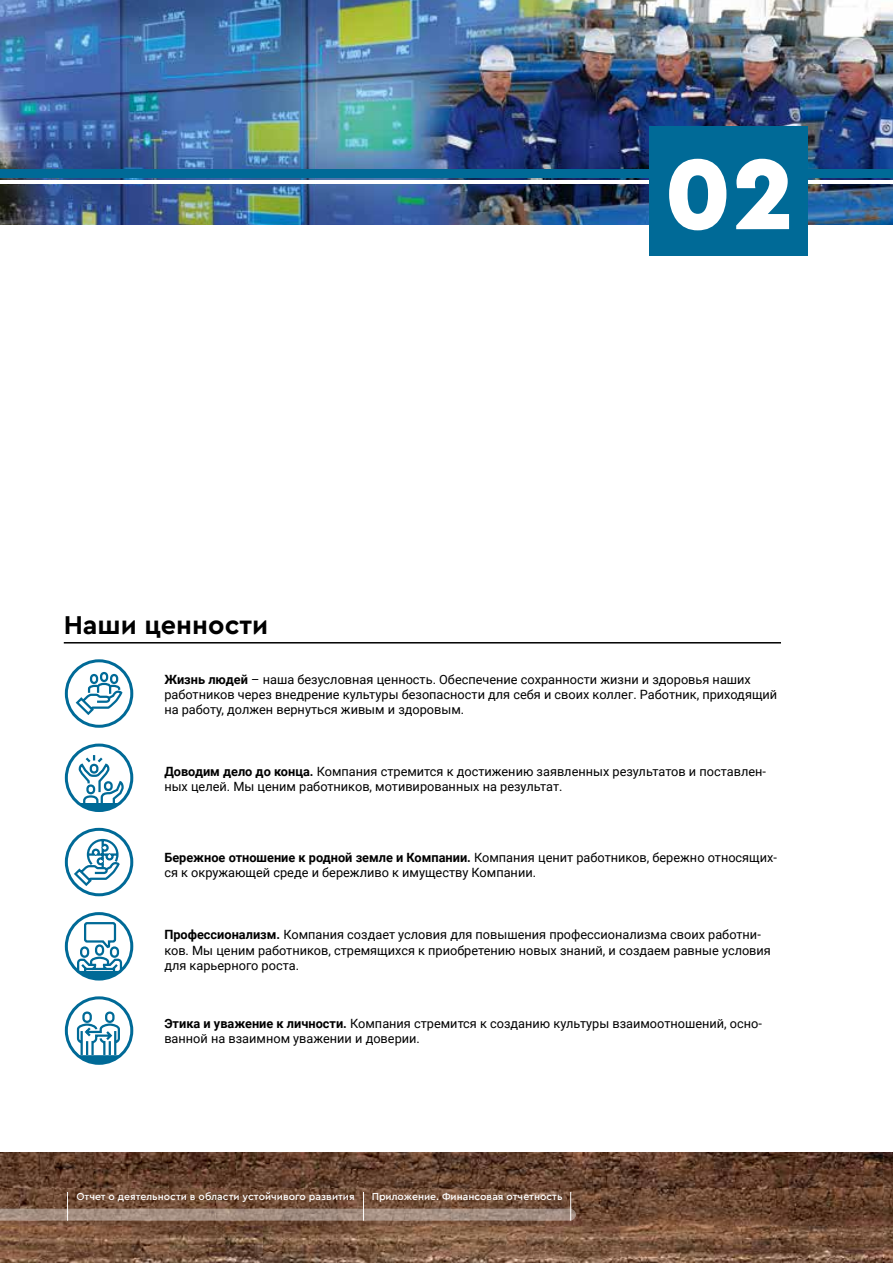
<style>
.page{position:relative;width:893px;height:1263px;background:#fff}
.page>*{position:absolute;margin:0;border:0;box-sizing:border-box;transform-origin:0 0}
.t1{font:900 104.7px "Cera Pro";color:#fff}
.t2{font:700 27px "Cera Pro";color:#000}
.t3{font:12.75px/15.3px "Roboto";color:#000}
.t4{font:500 10.5px "Cera Pro";color:#fff}
.s1{font-weight:700}
</style>
<div class="page">
<img style="left:0;top:1152px;width:893px;height:111px">
<svg style="left:0;top:1152px;width:577px;height:70px;background:#71513e"></svg>
<img style="left:0;top:0;width:893px;height:224px">
<div style="left:0;top:169px;width:893px;height:9px;background:#006a97"></div>
<hr style="left:0;top:181px;width:893px;height:3px;background:#fff">
<div style="left:649px;top:126px;width:159px;height:130px;background:#006a97"></div>
<hr style="left:64px;top:642px;width:717px;height:1px;background:#000">
<div style="left:65px;top:659px;width:68px;height:69px;border:3px solid #006a97;border-radius:50%"></div>
<div style="left:65px;top:743px;width:68px;height:69px;border:3px solid #006a97;border-radius:50%"></div>
<div style="left:65px;top:828px;width:68px;height:68px;border:3px solid #006a97;border-radius:50%"></div>
<div style="left:65px;top:912px;width:68px;height:68px;border:3px solid #006a97;border-radius:50%"></div>
<div style="left:65px;top:996px;width:68px;height:69px;border:3px solid #006a97;border-radius:50%"></div>
<svg style="left:72px;top:838px;width:49px;height:50px"></svg>
<svg style="left:78px;top:753px;width:46px;height:58px"></svg>
<svg style="left:74px;top:671px;width:50px;height:46px"></svg>
<svg style="left:76px;top:921px;width:47px;height:58px"></svg>
<svg style="left:76px;top:1011px;width:45px;height:52px"></svg>
<h1 class="t1" style="left:664px;top:124px;width:132px">02</h1>
<h2 class="t2" style="left:64px;top:607px;width:206px">Наши ценности</h2>
<p class="t3" style="left:164px;top:671px;width:614px"><span class="s1">Жизнь людей</span> – наша безусловная ценность. Обеспечение сохранности жизни и здоровья наших работников через внедрение культуры безопасности для себя и своих коллег. Работник, приходящий на работу, должен вернуться живым и здоровым.</p>
<p class="t3" style="left:164px;top:763px;width:603px"><span class="s1">Доводим дело до конца.</span> Компания стремится к достижению заявленных результатов и поставлен&shy;ных целей. Мы ценим работников, мотивированных на результат.</p>
<p class="t3" style="left:164px;top:849px;width:614px"><span class="s1">Бережное отношение к родной земле и Компании.</span> Компания ценит работников, бережно относящих&shy;ся к окружающей среде и бережливо к имуществу Компании.</p>
<p class="t3" style="left:164px;top:927px;width:608px"><span class="s1">Профессионализм.</span> Компания создает условия для повышения профессионализма своих работни&shy;ков. Мы ценим работников, стремящихся к приобретению новых знаний, и создаем равные условия для карьерного роста.</p>
<p class="t3" style="left:164px;top:1015px;width:599px"><span class="s1">Этика и уважение к личности.</span> Компания стремится к созданию культуры взаимоотношений, осно&shy;ванной на взаимном уважении и доверии.</p>
<p class="t4" style="left:76px;top:1190px;width:280px">Отчет о деятельности в области устойчивого развития</p>
<p class="t4" style="left:372px;top:1190px;width:192px">Приложение. Финансовая отчетность</p>
</div>
